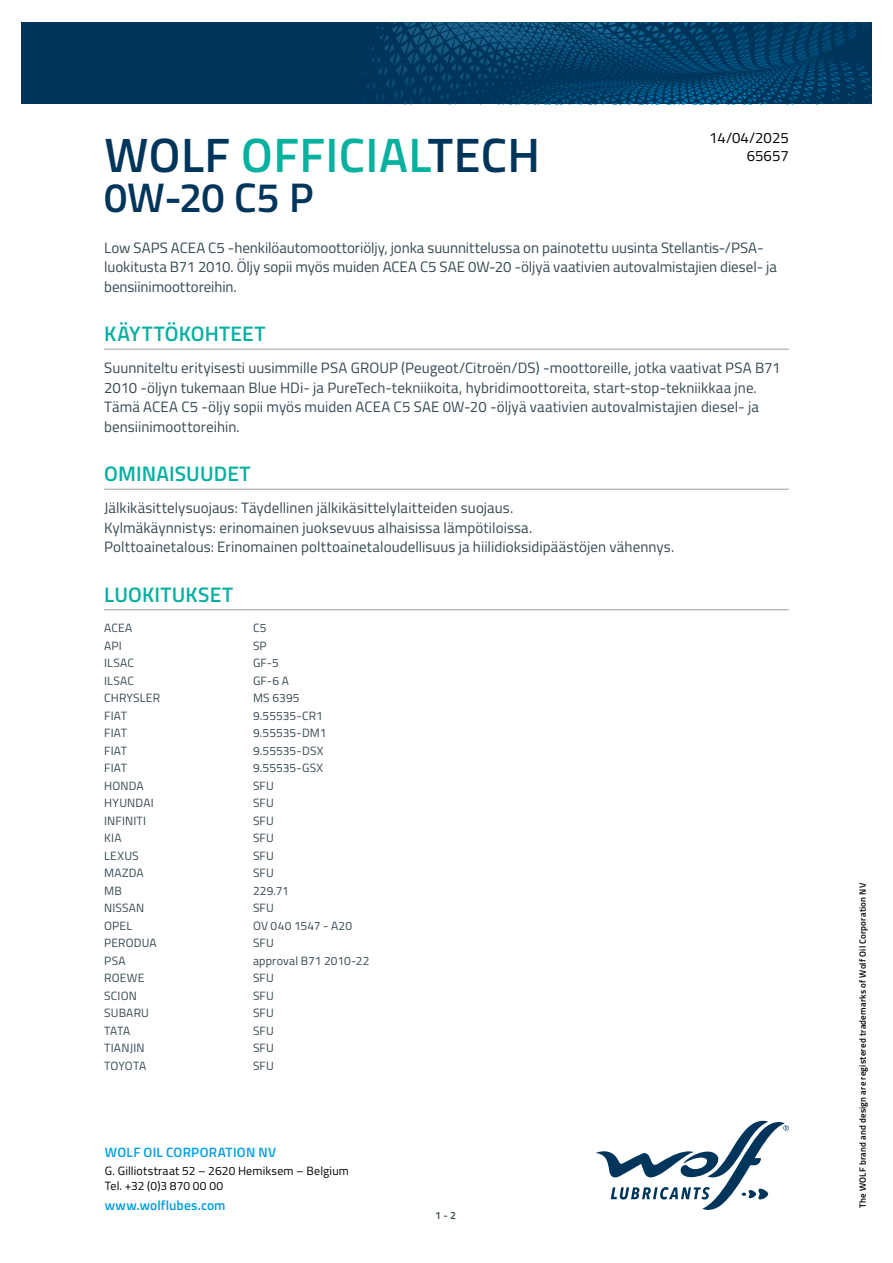
<style>
.page{position:relative;width:893px;height:1263px;background:#fff}
.page>*{position:absolute;margin:0;border:0;box-sizing:border-box;transform-origin:0 0}
.t1{font:600 48.3px "Titillium";letter-spacing:.01em;color:#00355b}
.t2{font:600 41.4px "Titillium";color:#00355b}
.t3{font:600 21px "Titillium";letter-spacing:.005em;color:#08b0a0}
.t4{font:15px/19.5px "Titillium";letter-spacing:.005em;color:#364953}
.t5{font:15px/18px "Titillium";color:#000;text-align:right}
.t6{font:600 13.5px "Titillium";letter-spacing:.015em;color:#009fe3}
.t7{font:12px "Titillium";letter-spacing:.015em;color:#364953}
.t8{font:12px/14.4px "Titillium";letter-spacing:.015em;color:#000}
.t9{font:600 10.5px "Titillium";color:#364953}
.t10{font:600 9px "Titillium";letter-spacing:.025em;color:#000}
.s1{color:#08b0a0}
</style>
<div class="page">
<svg style="left:596px;top:1121px;width:193px;height:89px"></svg>
<svg style="left:21px;top:22px;width:851px;height:82px;background:#013b62"></svg>
<hr style="left:104px;top:349px;width:685px;height:1px;background:#9d9d9c">
<hr style="left:104px;top:489px;width:685px;height:1px;background:#9d9d9c">
<hr style="left:104px;top:609px;width:685px;height:1px;background:#9d9d9c">
<p class="t5" style="left:709px;top:128px;width:81px">14/04/2025<br>65657</p>
<h1 class="t1" style="left:104px;top:118px;width:437px">WOLF <span class="s1">OFFICIAL</span>TECH</h1>
<h2 class="t2" style="left:104px;top:166px;width:211px">0W-20 C5 P</h2>
<p class="t4" style="left:104px;top:237px;width:674px">Low SAPS ACEA C5 -henkilöautomoottoriöljy, jonka suunnittelussa on painotettu uusinta Stellantis-/PSA&shy;luokitusta B71 2010. Öljy sopii myös muiden ACEA C5 SAE 0W-20 -öljyä vaativien autovalmistajien diesel- ja bensiinimoottoreihin.</p>
<h3 class="t3" style="left:104px;top:318px;width:163px">KÄYTTÖKOHTEET</h3>
<p class="t4" style="left:104px;top:358px;width:678px">Suunniteltu erityisesti uusimmille PSA GROUP (Peugeot/Citroën/DS) -moottoreille, jotka vaativat PSA B71<br>2010 -öljyn tukemaan Blue HDi- ja PureTech-tekniikoita, hybridimoottoreita, start-stop-tekniikkaa jne.<br>Tämä ACEA C5 -öljy sopii myös muiden ACEA C5 SAE 0W-20 -öljyä vaativien autovalmistajien diesel- ja bensiinimoottoreihin.</p>
<h3 class="t3" style="left:104px;top:458px;width:148px">OMINAISUUDET</h3>
<p class="t4" style="left:104px;top:498px;width:572px">Jälkikäsittelysuojaus: Täydellinen jälkikäsittelylaitteiden suojaus.<br>Kylmäkäynnistys: erinomainen juoksevuus alhaisissa lämpötiloissa.<br>Polttoainetalous: Erinomainen polttoainetaloudellisuus ja hiilidioksidipäästöjen vähennys.</p>
<h3 class="t3" style="left:104px;top:578px;width:130px">LUOKITUKSET</h3>
<p class="t7" style="left:104px;top:619px;width:30px">ACEA</p>
<p class="t7" style="left:253px;top:619px;width:15px">C5</p>
<p class="t7" style="left:104px;top:637px;width:19px">API</p>
<p class="t7" style="left:253px;top:637px;width:15px">SP</p>
<p class="t7" style="left:104px;top:654px;width:31px">ILSAC</p>
<p class="t7" style="left:253px;top:654px;width:27px">GF-5</p>
<p class="t7" style="left:104px;top:672px;width:31px">ILSAC</p>
<p class="t7" style="left:253px;top:672px;width:38px">GF-6 A</p>
<p class="t7" style="left:104px;top:689px;width:57px">CHRYSLER</p>
<p class="t7" style="left:253px;top:689px;width:48px">MS 6395</p>
<p class="t7" style="left:104px;top:707px;width:24px">FIAT</p>
<p class="t7" style="left:253px;top:707px;width:71px">9.55535-CR1</p>
<p class="t7" style="left:104px;top:724px;width:24px">FIAT</p>
<p class="t7" style="left:253px;top:724px;width:75px">9.55535-DM1</p>
<p class="t7" style="left:104px;top:742px;width:24px">FIAT</p>
<p class="t7" style="left:253px;top:742px;width:72px">9.55535-DSX</p>
<p class="t7" style="left:104px;top:759px;width:24px">FIAT</p>
<p class="t7" style="left:253px;top:759px;width:72px">9.55535-GSX</p>
<p class="t7" style="left:104px;top:777px;width:41px">HONDA</p>
<p class="t7" style="left:253px;top:777px;width:22px">SFU</p>
<p class="t7" style="left:104px;top:794px;width:51px">HYUNDAI</p>
<p class="t7" style="left:253px;top:794px;width:22px">SFU</p>
<p class="t7" style="left:104px;top:812px;width:44px">INFINITI</p>
<p class="t7" style="left:253px;top:812px;width:22px">SFU</p>
<p class="t7" style="left:104px;top:829px;width:19px">KIA</p>
<p class="t7" style="left:253px;top:829px;width:22px">SFU</p>
<p class="t7" style="left:104px;top:847px;width:36px">LEXUS</p>
<p class="t7" style="left:253px;top:847px;width:22px">SFU</p>
<p class="t7" style="left:104px;top:864px;width:41px">MAZDA</p>
<p class="t7" style="left:253px;top:864px;width:22px">SFU</p>
<p class="t7" style="left:104px;top:882px;width:19px">MB</p>
<p class="t7" style="left:253px;top:882px;width:37px">229.71</p>
<p class="t7" style="left:104px;top:899px;width:42px">NISSAN</p>
<p class="t7" style="left:253px;top:899px;width:22px">SFU</p>
<p class="t7" style="left:104px;top:917px;width:29px">OPEL</p>
<p class="t7" style="left:253px;top:917px;width:101px">OV 040 1547 - A20</p>
<p class="t7" style="left:104px;top:934px;width:54px">PERODUA</p>
<p class="t7" style="left:253px;top:934px;width:22px">SFU</p>
<p class="t7" style="left:104px;top:952px;width:23px">PSA</p>
<p class="t7" style="left:253px;top:952px;width:118px">approval B71 2010-22</p>
<p class="t7" style="left:104px;top:969px;width:42px">ROEWE</p>
<p class="t7" style="left:253px;top:969px;width:22px">SFU</p>
<p class="t7" style="left:104px;top:987px;width:34px">SCION</p>
<p class="t7" style="left:253px;top:987px;width:22px">SFU</p>
<p class="t7" style="left:104px;top:1004px;width:46px">SUBARU</p>
<p class="t7" style="left:253px;top:1004px;width:22px">SFU</p>
<p class="t7" style="left:104px;top:1022px;width:28px">TATA</p>
<p class="t7" style="left:253px;top:1022px;width:22px">SFU</p>
<p class="t7" style="left:104px;top:1039px;width:42px">TIANJIN</p>
<p class="t7" style="left:253px;top:1039px;width:22px">SFU</p>
<p class="t7" style="left:104px;top:1057px;width:44px">TOYOTA</p>
<p class="t7" style="left:253px;top:1057px;width:22px">SFU</p>
<p class="t6" style="left:105px;top:1142px;width:173px">WOLF OIL CORPORATION NV</p>
<p class="t8" style="left:105px;top:1163px;width:246px">G. Gilliotstraat 52 – 2620 Hemiksem – Belgium<br>Tel. +32 (0)3 870 00 00</p>
<p class="t6" style="left:105px;top:1195px;width:122px">www.wolflubes.com</p>
<p class="t9" style="left:435px;top:1207px;width:22px">1 - 2</p>
<p class="t10" style="left:856px;top:1208px;width:326px;rotate:-90deg">The WOLF brand and design are registered trademarks of Wolf Oil Corporation NV</p>
</div>
